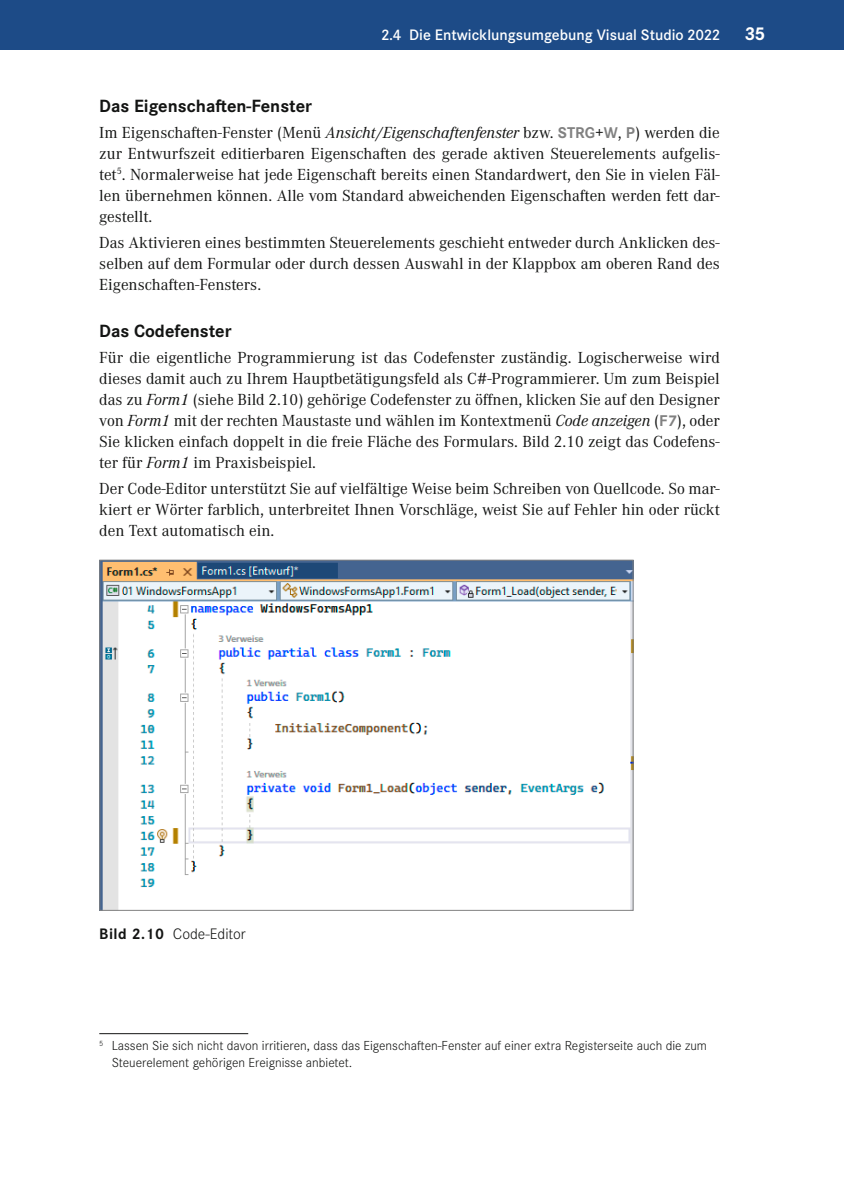
<style>
.page{position:relative;width:844px;height:1191px;background:#fff}
.page>*{position:absolute;margin:0;border:0;box-sizing:border-box;transform-origin:0 0}
.t1{font:700 19.25px "Corporate S Pro";color:#fff}
.t2{font:700 18.38px "Corporate S Pro";color:#131413}
.t3{font:16.62px/21px "Corporate A Pro";color:#131413;text-align:justify}
.t4{font:600 15.75px "Corporate S Pro";color:#fff}
.t5{font:300 15.75px "Corporate S Pro";color:#131413}
.t6{font:300 13.65px/16.6px "Corporate S Pro";color:#131413}
.s1{font-style:italic}
.s2{font-family:"Corporate S Pro";font-weight:700;font-size:16.1px;color:#818181}
.s3{font-weight:700}
</style>
<div class="page">
<div style="left:0;top:0;width:843px;height:50px;background:#1d4b87"></div>
<img style="left:101px;top:561px;width:530px;height:347px">
<hr style="left:99px;top:1033px;width:149px;height:1px;background:#131413">
<p class="t4" style="left:381px;top:23px;width:340px">2.4 Die Entwicklungsumgebung Visual Studio 2022</p>
<p class="t1" style="left:744px;top:18px;width:22px">35</p>
<p class="t2" style="left:99px;top:91px;width:214px">Das Eigenschaften-Fenster</p>
<p class="t3" style="left:99px;top:121px;width:622px">Im Eigenschaften-Fenster (Menü <span class="s1">Ansicht/Eigenschaftenfenster</span> bzw. <span class="s2">STRG</span>+<span class="s2">W</span>, <span class="s2">P</span>) werden die zur Entwurfszeit editierbaren Eigenschaften des gerade aktiven Steuerelements aufgelis&shy;tet<sup>5</sup>. Normalerweise hat jede Eigenschaft bereits einen Standardwert, den Sie in vielen Fäl&shy;len übernehmen können. Alle vom Standard abweichenden Eigenschaften werden fett dar&shy;gestellt.</p>
<p class="t3" style="left:99px;top:231px;width:622px">Das Aktivieren eines bestimmten Steuerelements geschieht entweder durch Anklicken des&shy;selben auf dem Formular oder durch dessen Auswahl in der Klappbox am oberen Rand des Eigenschaften-Fensters.</p>
<p class="t2" style="left:99px;top:316px;width:134px">Das Codefenster</p>
<p class="t3" style="left:99px;top:346px;width:622px">Für die eigentliche Programmierung ist das Codefenster zuständig. Logischerweise wird dieses damit auch zu Ihrem Hauptbetätigungsfeld als C#-Programmierer. Um zum Beispiel das zu <span class="s1">Form1</span> (siehe Bild 2.10) gehörige Codefenster zu öffnen, klicken Sie auf den Designer von <span class="s1">Form1</span> mit der rechten Maustaste und wählen im Kontextmenü <span class="s1">Code anzeigen</span> (<span class="s2">F7</span>), oder Sie klicken einfach doppelt in die freie Fläche des Formulars. Bild 2.10 zeigt das Codefens&shy;ter für <span class="s1">Form1</span> im Praxisbeispiel.</p>
<p class="t3" style="left:99px;top:478px;width:622px">Der Code-Editor unterstützt Sie auf vielfältige Weise beim Schreiben von Quellcode. So mar&shy;kiert er Wörter farblich, unterbreitet Ihnen Vorschläge, weist Sie auf Fehler hin oder rückt den Text automatisch ein.</p>
<p class="t5" style="left:99px;top:922px;width:148px"><span class="s3">Bild 2.10</span> Code-Editor</p>
<p class="t6" style="left:112px;top:1036px;width:596px;text-indent:-12px"><sup>5</sup> Lassen Sie sich nicht davon irritieren, dass das Eigenschaften-Fenster auf einer extra Registerseite auch die zum<br>Steuerelement gehörigen Ereignisse anbietet.</p>
</div>
